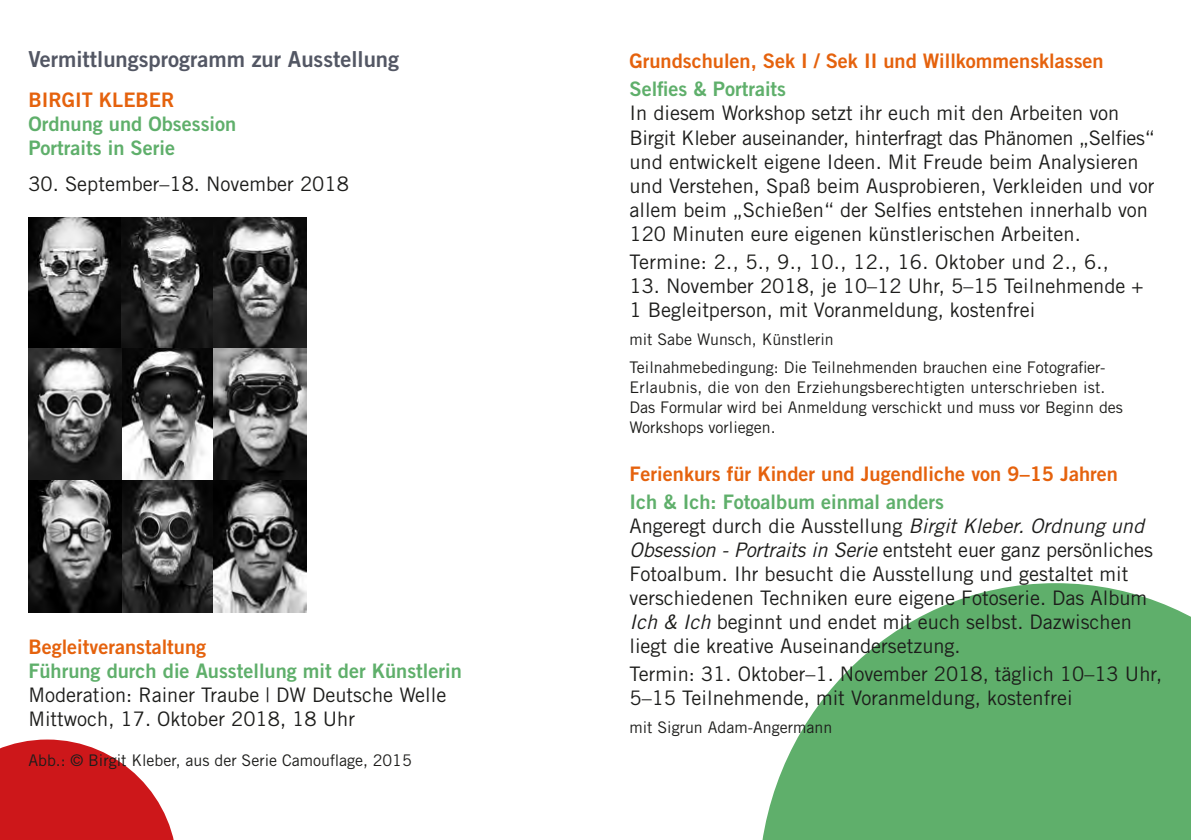
<style>
.page{position:relative;width:1191px;height:840px;background:#fff}
.page>*{position:absolute;margin:0;border:0;box-sizing:border-box;transform-origin:0 0}
.t1{font:22px "Trade Gothic LT Std Bd 2";color:#535764}
.t2{font:20px/24px "Trade Gothic LT Std";color:#1d1d1b}
.t3{font:20px/24px "Trade Gothic LT Std Bd 2";color:#5faf6b}
.t4{font:20px "Trade Gothic LT Std Bd 2";color:#e5620d}
.t5{font:16px/20px "Trade Gothic LT Std";color:#1d1d1b}
.s1{font-style:italic}
</style>
<div class="page">
<svg style="left:0;top:739px;width:174px;height:100px"></svg>
<svg style="left:762px;top:583px;width:429px;height:256px;fill:#5faf6b"></svg>
<img style="left:28px;top:217px;width:278px;height:395px">
<p class="t1" style="left:28px;top:45px;width:372px">Vermittlungsprogramm zur Ausstellung</p>
<p class="t4" style="left:28px;top:87px;width:148px">BIRGIT KLEBER</p>
<p class="t3" style="left:28px;top:111px;width:209px">Ordnung und Obsession<br>Portraits in Serie</p>
<p class="t2" style="left:28px;top:172px;width:322px">30. September–18. November 2018</p>
<p class="t4" style="left:28px;top:634px;width:179px">Begleitveranstaltung</p>
<p class="t3" style="left:28px;top:658px;width:435px">Führung durch die Ausstellung mit der Künstlerin</p>
<p class="t2" style="left:28px;top:682px;width:419px">Moderation: Rainer Traube | DW Deutsche Welle<br>Mittwoch, 17. Oktober 2018, 18 Uhr</p>
<p class="t5" style="left:28px;top:749px;width:385px">Abb.: © Birgit Kleber, aus der Serie Camouflage, 2015</p>
<p class="t4" style="left:629px;top:49px;width:476px">Grundschulen, Sek I / Sek II und Willkommensklassen</p>
<p class="t3" style="left:629px;top:77px;width:158px">Selfies &amp; Portraits</p>
<p class="t2" style="left:629px;top:101px;width:527px">In diesem Workshop setzt ihr euch mit den Arbeiten von Birgit Kleber auseinander, hinterfragt das Phänomen „Selfies“ und entwickelt eigene Ideen. Mit Freude beim Analysieren und Verstehen, Spaß beim Ausprobieren, Verkleiden und vor allem beim „Schießen“ der Selfies entstehen innerhalb von 120 Minuten eure eigenen künstlerischen Arbeiten.</p>
<p class="t2" style="left:629px;top:249px;width:481px">Termine: 2., 5., 9., 10., 12., 16. Oktober und 2., 6.,</p>
<p class="t2" style="left:629px;top:273px;width:515px">13. November 2018, je 10–12 Uhr, 5–15 Teilnehmende +<br>1 Begleitperson, mit Voranmeldung, kostenfrei</p>
<p class="t5" style="left:629px;top:324px;width:477px;line-height:28px">mit Sabe Wunsch, Künstlerin<br>Teilnahmebedingung: Die Teilnehmenden brauchen eine Fotografier-</p>
<p class="t5" style="left:629px;top:376px;width:495px">Erlaubnis, die von den Erziehungsberechtigten unterschrieben ist.<br>Das Formular wird bei Anmeldung verschickt und muss vor Beginn des<br>Workshops vorliegen.</p>
<p class="t4" style="left:629px;top:461px;width:490px">Ferienkurs für Kinder und Jugendliche von 9–15 Jahren</p>
<p class="t3" style="left:629px;top:489px;width:316px">Ich &amp; Ich: Fotoalbum einmal anders</p>
<p class="t2" style="left:629px;top:513px;width:525px">Angeregt durch die Ausstellung <span class="s1">Birgit Kleber. Ordnung und Obsession - Portraits in Serie</span> entsteht euer ganz persönliches Fotoalbum. Ihr besucht die Ausstellung und gestaltet mit verschiedenen Techniken eure eigene Fotoserie. Das Album <span class="s1">Ich &amp; Ich</span> beginnt und endet mit euch selbst. Dazwischen liegt die kreative Auseinandersetzung.</p>
<p class="t2" style="left:629px;top:661px;width:534px">Termin: 31. Oktober–1. November 2018, täglich 10–13 Uhr,<br>5–15 Teilnehmende, mit Voranmeldung, kostenfrei</p>
<p class="t5" style="left:629px;top:716px;width:204px">mit Sigrun Adam-Angermann</p>
</div>
